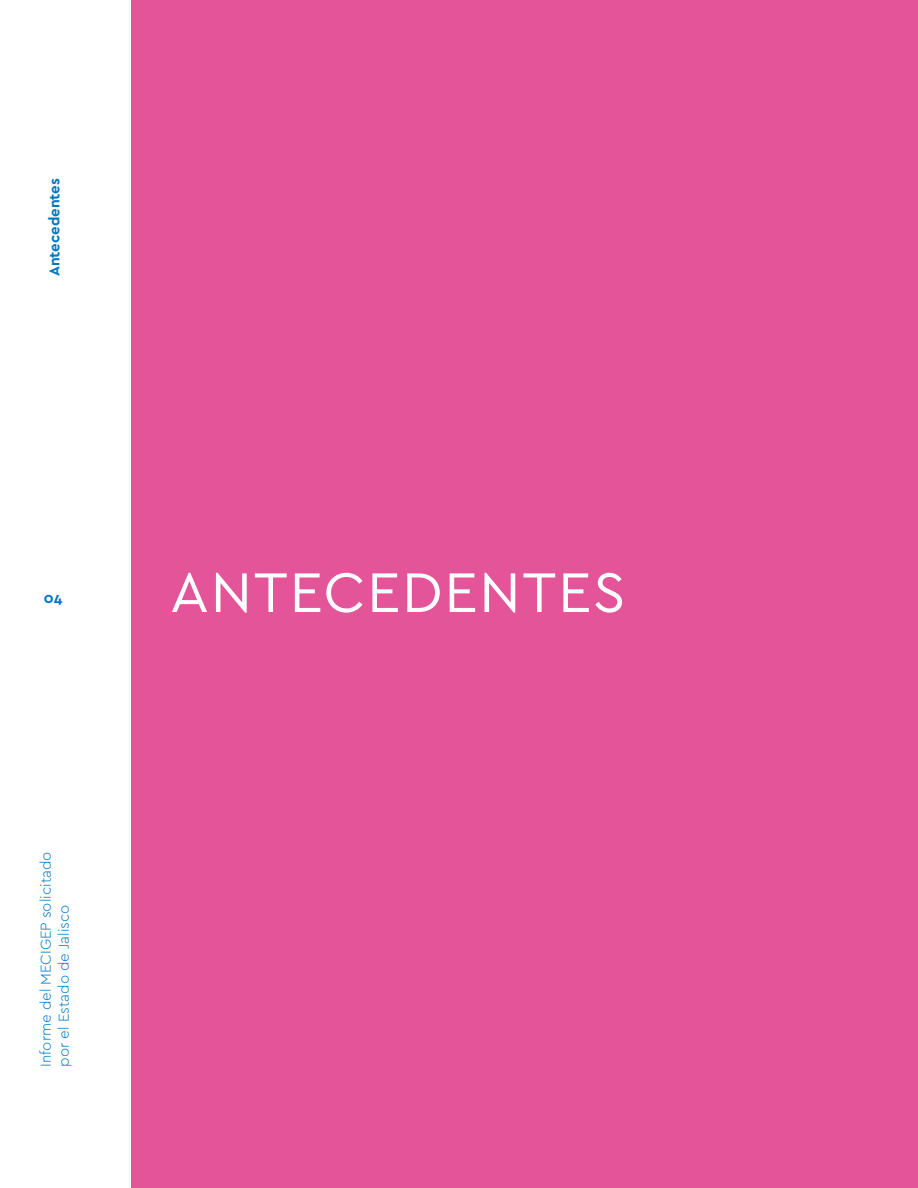
<style>
.page{position:relative;width:918px;height:1188px;background:#fff}
.page>*{position:absolute;margin:0;border:0;box-sizing:border-box;transform-origin:0 0}
.t1{font:58.5px "Cera PRO";letter-spacing:.03em;color:#fff}
.t2{font:300 15px/18px "Cera PRO";color:#0077be}
.t3{font:700 15px "Cera PRO";color:#0077be}
</style>
<div class="page">
<div style="left:131px;top:0;width:787px;height:1188px;background:#e35499"></div>
<p class="t3" style="left:44px;top:276px;width:100px;rotate:-90deg">Antecedentes</p>
<p class="t3" style="left:44px;top:588px;width:20px">04</p>
<p class="t2" style="left:36px;top:1067px;width:217px;rotate:-90deg">Informe del MECIGEP solicitado por el Estado de Jalisco</p>
<h1 class="t1" style="left:170px;top:554px;width:457px">ANTECEDENTES</h1>
</div>
